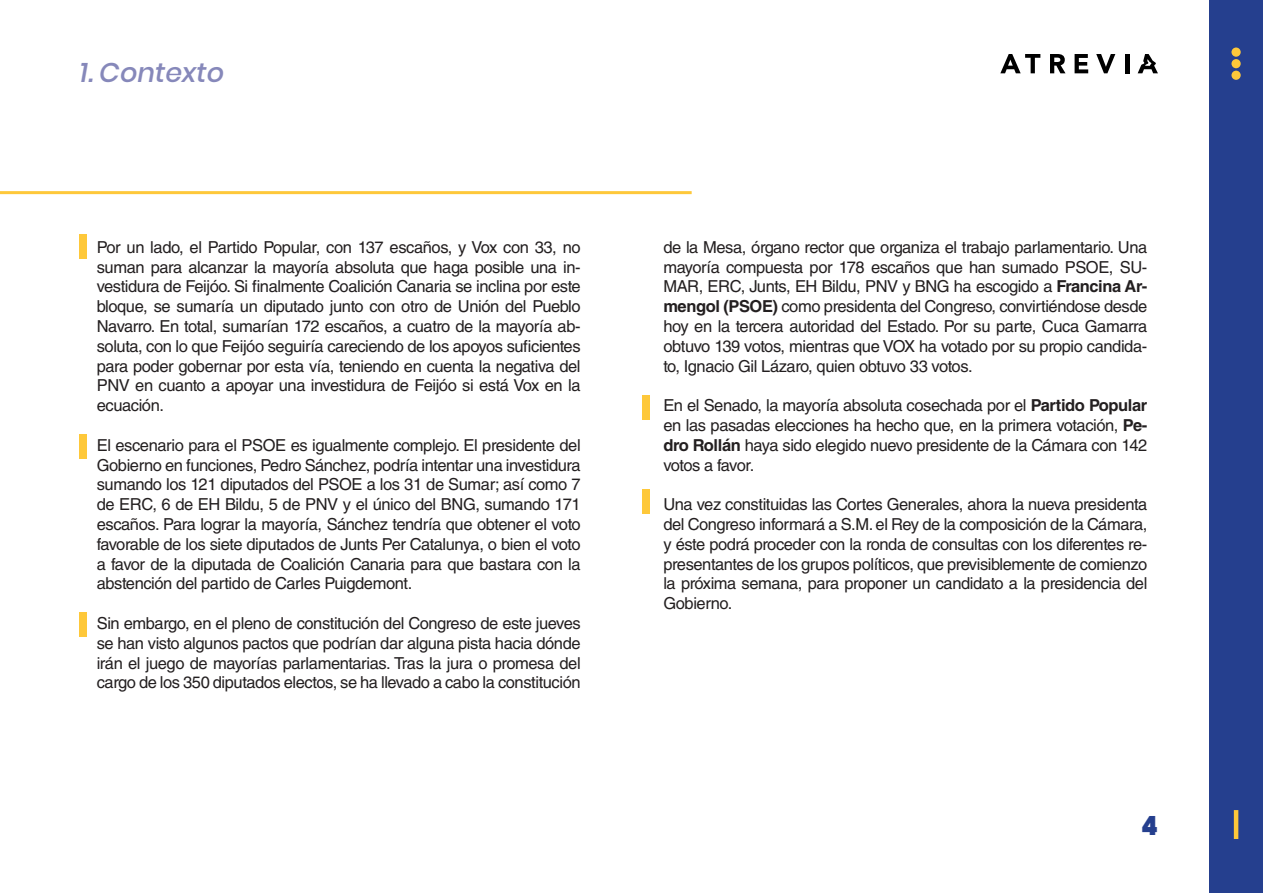
<style>
.page{position:relative;width:1263px;height:893px;background:#fff}
.page>*{position:absolute;margin:0;border:0;box-sizing:border-box;transform-origin:0 0}
.t1{font:italic 500 27px "Poppins";color:#8688ba}
.t2{font:900 26.4px "Poppins";color:#253f8e;scale:.91 1}
.t3{font:16.5px/19.8px "Helvetica LT Std";letter-spacing:-.025em;color:#231f20;text-align:justify}
.s1{font-weight:700}
</style>
<div class="page">
<svg style="left:1050px;top:54px;width:15px;height:19px"></svg>
<svg style="left:1074px;top:54px;width:14px;height:19px"></svg>
<svg style="left:1096px;top:54px;width:19px;height:19px"></svg>
<hr style="left:1125px;top:54px;width:4px;height:19px;background:#000">
<svg style="left:1000px;top:54px;width:40px;height:19px"></svg>
<svg style="left:1138px;top:54px;width:20px;height:19px"></svg>
<div style="left:1209px;top:0;width:54px;height:893px;background:#253f8e"></div>
<div style="left:1231px;top:48px;width:10px;height:9px;background:#fec83a;border-radius:50%"></div>
<div style="left:1231px;top:59px;width:10px;height:9px;background:#fec83a;border-radius:50%"></div>
<div style="left:1231px;top:71px;width:10px;height:9px;background:#fec83a;border-radius:50%"></div>
<hr style="left:1234px;top:810px;width:4px;height:29px;background:#fec83a">
<div style="left:642px;top:395px;width:7px;height:25px;background:#fec83a"></div>
<div style="left:642px;top:489px;width:7px;height:25px;background:#fec83a"></div>
<div style="left:80px;top:234px;width:7px;height:25px;background:#fec83a"></div>
<div style="left:80px;top:434px;width:7px;height:25px;background:#fec83a"></div>
<div style="left:80px;top:612px;width:7px;height:24px;background:#fec83a"></div>
<hr style="left:0;top:191px;width:692px;height:3px;background:#fec83a">
<p class="t1" style="left:80px;top:57px;width:146px">1. Contexto</p>
<p class="t3" style="left:97px;top:237px;width:485px">Por un lado, el Partido Popular, con 137 escaños, y Vox con 33, no suman para alcanzar la mayoría absoluta que haga posible una in&shy;vestidura de Feijóo. Si finalmente Coalición Canaria se inclina por este bloque, se sumaría un diputado junto con otro de Unión del Pueblo Navarro. En total, sumarían 172 escaños, a cuatro de la mayoría ab&shy;soluta, con lo que Feijóo seguiría careciendo de los apoyos suficientes para poder gobernar por esta vía, teniendo en cuenta la negativa del PNV en cuanto a apoyar una investidura de Feijóo si está Vox en la ecuación.</p>
<p class="t3" style="left:97px;top:435px;width:485px">El escenario para el PSOE es igualmente complejo. El presidente del Gobierno en funciones, Pedro Sánchez, podría intentar una investidura sumando los 121 diputados del PSOE a los 31 de Sumar; así como 7 de ERC, 6 de EH Bildu, 5 de PNV y el único del BNG, sumando 171 escaños. Para lograr la mayoría, Sánchez tendría que obtener el voto favorable de los siete diputados de Junts Per Catalunya, o bien el voto a favor de la diputada de Coalición Canaria para que bastara con la abstención del partido de Carles Puigdemont.</p>
<p class="t3" style="left:97px;top:613px;width:485px">Sin embargo, en el pleno de constitución del Congreso de este jueves se han visto algunos pactos que podrían dar alguna pista hacia dónde irán el juego de mayorías parlamentarias. Tras la jura o promesa del cargo de los 350 diputados electos, se ha llevado a cabo la constitución</p>
<p class="t3" style="left:663px;top:237px;width:485px">de la Mesa, órgano rector que organiza el trabajo parlamentario. Una mayoría compuesta por 178 escaños que han sumado PSOE, SU-MAR, ERC, Junts, EH Bildu, PNV y BNG ha escogido a <span class="s1">Francina Ar&shy;mengol (PSOE)</span> como presidenta del Congreso, convirtiéndose desde hoy en la tercera autoridad del Estado. Por su parte, Cuca Gamarra obtuvo 139 votos, mientras que VOX ha votado por su propio candida&shy;to, Ignacio Gil Lázaro, quien obtuvo 33 votos.</p>
<p class="t3" style="left:663px;top:395px;width:485px">En el Senado, la mayoría absoluta cosechada por el <span class="s1">Partido Popular </span>en las pasadas elecciones ha hecho que, en la primera votación, <span class="s1">Pe&shy;dro Rollán</span> haya sido elegido nuevo presidente de la Cámara con 142 votos a favor.</p>
<p class="t3" style="left:663px;top:494px;width:485px">Una vez constituidas las Cortes Generales, ahora la nueva presidenta del Congreso informará a S.M. el Rey de la composición de la Cámara, y éste podrá proceder con la ronda de consultas con los diferentes re&shy;presentantes de los grupos políticos, que previsiblemente de comienzo la próxima semana, para proponer un candidato a la presidencia del Gobierno.</p>
<h2 class="t2" style="left:1141px;top:811px;width:20px">4</h2>
</div>
